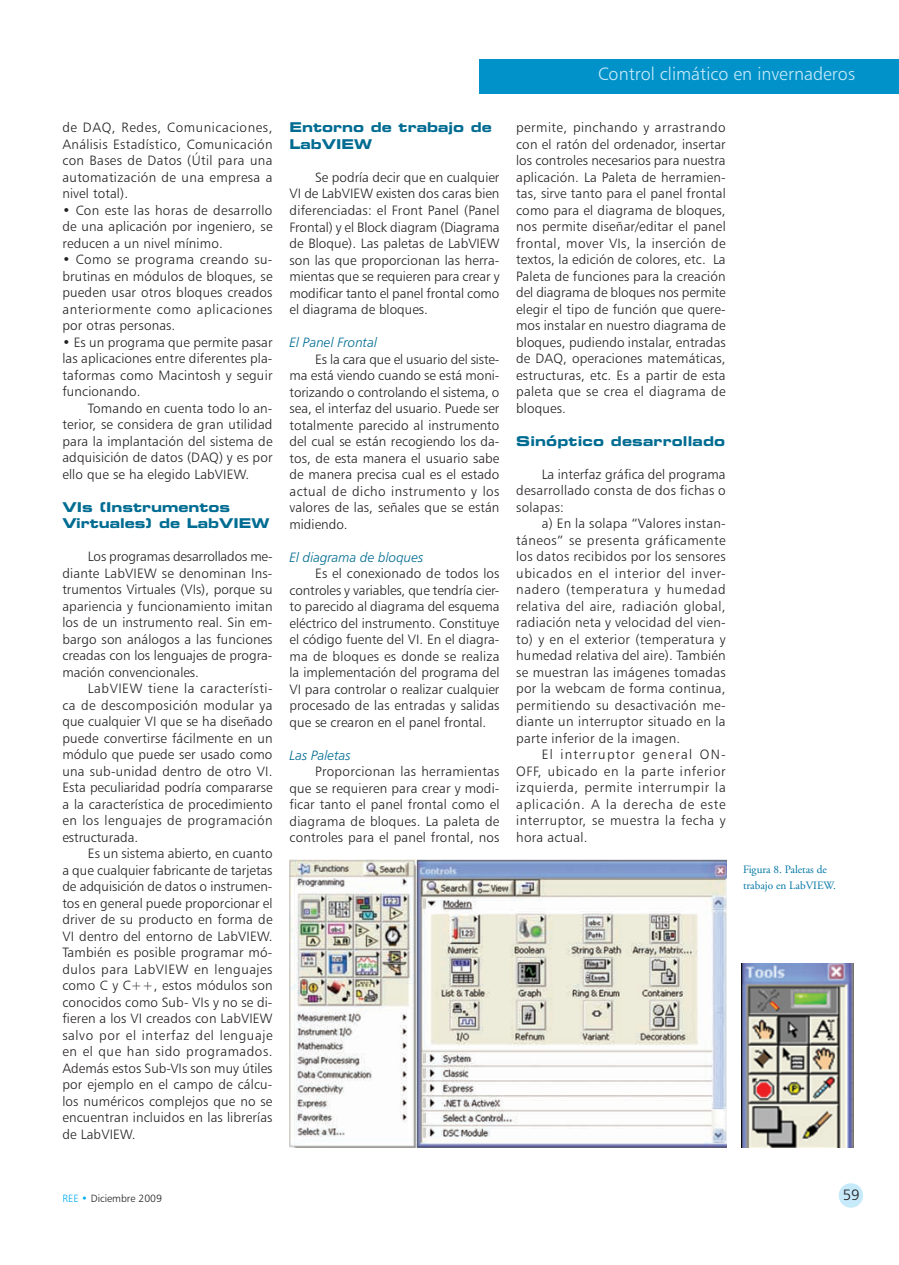
<style>
.page{position:relative;width:899px;height:1265px;background:#fff}
.page>*{position:absolute;margin:0;border:0;box-sizing:border-box;transform-origin:0 0}
.t1{font:18px "Humanist 777 BT Light B";color:#c6eafa}
.t2{font:15px "Humanist 777 BT Light B";color:#231f20}
.t3{font:13.5px/16.5px "Humanist 777 BT Light B";letter-spacing:.01em;color:#231f20;text-align:justify}
.t4{font:13.5px/16.5px "Eurostile Bold Extended Two";color:#006c92}
.t5{font:13.5px "Humanist 777 BT Light Italic B";color:#006c92}
.t6{font:11.25px/16.5px "Adobe Garamond";color:#0076a3}
.t7{font:10.5px "Humanist 777 BT Light B";color:#231f20}
.s1{color:#00aeef}
</style>
<div class="page">
<div style="left:479px;top:59px;width:419px;height:34px;background:#0092c8"></div>
<div style="left:838px;top:1183px;width:25px;height:24px;background:#c6eafa;border-radius:50%"></div>
<img style="left:741px;top:964px;width:112px;height:183px">
<img style="left:289px;top:860px;width:437px;height:287px">
<p class="t3" style="left:62px;top:120px;width:212px">de DAQ, Redes, Comunicaciones, Análisis Estadístico, Comunicación con Bases de Datos (Útil para una automatización de una empresa a nivel total).</p>
<p class="t3" style="left:62px;top:203px;width:212px">• Con este las horas de desarrollo de una aplicación por ingeniero, se reducen a un nivel mínimo.</p>
<p class="t3" style="left:62px;top:252px;width:212px">• Como se programa creando su&shy;brutinas en módulos de bloques, se pueden usar otros bloques creados anteriormente como aplicaciones por otras personas.</p>
<p class="t3" style="left:62px;top:335px;width:212px">• Es un programa que permite pasar las aplicaciones entre diferentes pla&shy;taformas como Macintosh y seguir funcionando.</p>
<p class="t3" style="left:62px;top:401px;width:212px;text-indent:26px">Tomando en cuenta todo lo an&shy;terior, se considera de gran utilidad para la implantación del sistema de adquisición de datos (DAQ) y es por ello que se ha elegido LabVIEW.</p>
<p class="t4" style="left:62px;top:500px;width:208px">VIs (Instrumentos<br>Virtuales) de LabVIEW</p>
<p class="t3" style="left:62px;top:549px;width:212px;text-indent:26px">Los programas desarrollados me&shy;diante LabVIEW se denominan Ins&shy;trumentos Virtuales (VIs), porque su apariencia y funcionamiento imitan los de un instrumento real. Sin em&shy;bargo son análogos a las funciones creadas con los lenguajes de progra&shy;mación convencionales.</p>
<p class="t3" style="left:62px;top:681px;width:212px;text-indent:26px">LabVIEW tiene la característi&shy;ca de descomposición modular ya que cualquier VI que se ha diseñado puede convertirse fácilmente en un módulo que puede ser usado como una sub-unidad dentro de otro VI.<br>Esta peculiaridad podría compararse a la característica de procedimiento en los lenguajes de programación estructurada.</p>
<p class="t3" style="left:62px;top:846px;width:212px;text-indent:26px">Es un sistema abierto, en cuanto a que cualquier fabricante de tarjetas de adquisición de datos o instrumen&shy;tos en general puede proporcionar el driver de su producto en forma de VI dentro del entorno de LabVIEW.<br>También es posible programar mó&shy;dulos para LabVIEW en lenguajes como C y C++, estos módulos son conocidos como Sub- VIs y no se di&shy;fieren a los VI creados con LabVIEW salvo por el interfaz del lenguaje en el que han sido programados.<br>Además estos Sub-VIs son muy útiles por ejemplo en el campo de cálcu&shy;los numéricos complejos que no se encuentran incluidos en las librerías de LabVIEW.</p>
<p class="t4" style="left:289px;top:121px;width:204px">Entorno de trabajo de<br>LabVIEW</p>
<p class="t3" style="left:289px;top:170px;width:211px;text-indent:26px">Se podría decir que en cualquier VI de LabVIEW existen dos caras bien diferenciadas: el Front Panel (Panel Frontal) y el Block diagram (Diagrama de Bloque). Las paletas de LabVIEW son las que proporcionan las herra&shy;mientas que se requieren para crear y modificar tanto el panel frontal como el diagrama de bloques.</p>
<p class="t5" style="left:289px;top:337px;width:89px">El Panel Frontal</p>
<p class="t3" style="left:289px;top:352px;width:211px;text-indent:26px">Es la cara que el usuario del siste&shy;ma está viendo cuando se está moni&shy;torizando o controlando el sistema, o sea, el interfaz del usuario. Puede ser totalmente parecido al instrumento del cual se están recogiendo los da&shy;tos, de esta manera el usuario sabe de manera precisa cual es el estado actual de dicho instrumento y los valores de las, señales que se están midiendo.</p>
<p class="t5" style="left:289px;top:551px;width:135px">El diagrama de bloques</p>
<p class="t3" style="left:289px;top:566px;width:211px;text-indent:26px">Es el conexionado de todos los controles y variables, que tendría cier&shy;to parecido al diagrama del esquema eléctrico del instrumento. Constituye el código fuente del VI. En el diagra&shy;ma de bloques es donde se realiza la implementación del programa del VI para controlar o realizar cualquier procesado de las entradas y salidas que se crearon en el panel frontal.</p>
<p class="t5" style="left:289px;top:749px;width:63px">Las Paletas</p>
<p class="t3" style="left:289px;top:764px;width:211px;text-indent:26px">Proporcionan las herramientas que se requieren para crear y modi&shy;ficar tanto el panel frontal como el diagrama de bloques. La paleta de controles para el panel frontal, nos</p>
<h1 class="t1" style="left:598px;top:66px;width:258px">Control climático en invernaderos</h1>
<p class="t3" style="left:516px;top:120px;width:211px">permite, pinchando y arrastrando con el ratón del ordenador, insertar los controles necesarios para nuestra aplicación. La Paleta de herramien&shy;tas, sirve tanto para el panel frontal como para el diagrama de bloques, nos permite diseñar/editar el panel frontal, mover VIs, la inserción de textos, la edición de colores, etc. La Paleta de funciones para la creación del diagrama de bloques nos permite elegir el tipo de función que quere&shy;mos instalar en nuestro diagrama de bloques, pudiendo instalar, entradas de DAQ, operaciones matemáticas, estructuras, etc. Es a partir de esta paleta que se crea el diagrama de bloques.</p>
<p class="t4" style="left:516px;top:434px;width:210px">Sinóptico desarrollado</p>
<p class="t3" style="left:516px;top:467px;width:211px;text-indent:26px">La interfaz gráfica del programa desarrollado consta de dos fichas o solapas:</p>
<p class="t3" style="left:516px;top:516px;width:211px;text-indent:26px">a) En la solapa “Valores instan&shy;táneos” se presenta gráficamente los datos recibidos por los sensores ubicados en el interior del inver&shy;nadero (temperatura y humedad relativa del aire, radiación global, radiación neta y velocidad del vien&shy;to) y en el exterior (temperatura y humedad relativa del aire). También se muestran las imágenes tomadas por la webcam de forma continua, permitiendo su desactivación me&shy;diante un interruptor situado en la parte inferior de la imagen.</p>
<p class="t3" style="left:516px;top:747px;width:211px;text-indent:26px">El interruptor general ON-OFF, ubicado en la parte inferior izquierda, permite interrumpir la aplicación. A la derecha de este interruptor, se muestra la fecha y hora actual.</p>
<p class="t6" style="left:743px;top:862px;width:94px">Figura 8. Paletas de trabajo en LabVIEW.</p>
<p class="t7" style="left:62px;top:1194px;width:101px"><span class="s1">REE •</span> Diciembre 2009</p>
<p class="t2" style="left:842px;top:1188px;width:18px">59</p>
</div>
